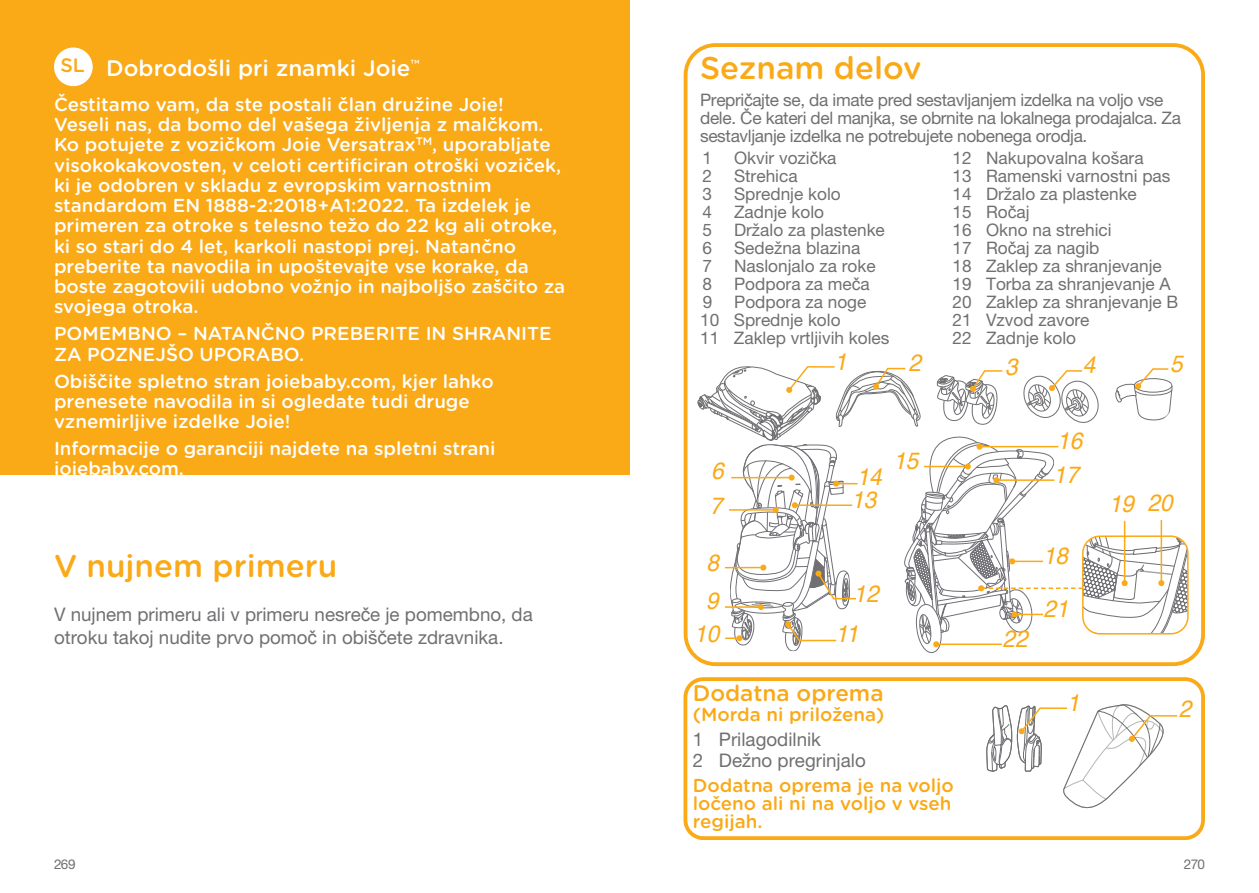
<style>
.page{position:relative;width:1259px;height:893px;background:#fff}
.page>*{position:absolute;margin:0;border:0;box-sizing:border-box;transform-origin:0 0}
.t1{font:500 31.5px "Gotham Rounded";color:#faa917}
.t2{font:italic 23.7px/34.5px "Helvetica";color:#faa917;scale:.95 1}
.t3{font:500 22.5px "Gotham Rounded";color:#fff}
.t4{font:500 22.5px "Gotham Rounded";color:#faa917}
.t5{font:500 18.75px/20.2px "Gotham Rounded";color:#fff}
.t6{font:18.75px/22.5px "Helvetica Neue LT Std";color:#706f72}
.t7{font:500 18.75px/18px "Gotham Rounded";color:#faa917}
.t8{font:17.25px/18px "Helvetica Neue LT Std";color:#706f72}
.t9{font:17.25px/18px "Helvetica Neue LT Std";letter-spacing:-.02em;color:#706f72}
.t10{font:13.5px "Helvetica Neue LT Std";letter-spacing:-.05em;color:#706f72}
.s1{font-family:"Arial"}
</style>
<div class="page">
<div style="left:0;top:0;width:629px;height:475px;background:#faa917"></div>
<div style="left:54px;top:47px;width:39px;height:39px;background:#fff;border-radius:50%"></div>
<div style="left:683px;top:43px;width:522px;height:623px;border:4px solid #faa917;border-radius:30px"></div>
<div style="left:683px;top:677px;width:522px;height:163px;border:4px solid #faa917;border-radius:18px"></div>
<svg style="left:986px;top:704px;width:192px;height:105px"></svg>
<svg style="left:697px;top:366px;width:491px;height:287px"></svg>
<p class="t3" style="left:60px;top:52px;width:361px"><sup>SL</sup> Dobrodošli pri znamki Joie<sup>™</sup></p>
<p class="t5" style="left:54px;top:93px;width:513px">Čestitamo vam, da ste postali član družine Joie!<br>Veseli nas, da bomo del vašega življenja z malčkom.<br>Ko potujete z vozičkom Joie Versatrax<sup>TM</sup>, uporabljate visokokakovosten, v celoti certificiran otroški voziček, ki je odobren v skladu z evropskim varnostnim standardom EN 1888-2:2018+A1:2022. Ta izdelek je primeren za otroke s telesno težo do 22 kg ali otroke, ki so stari do 4 let, karkoli nastopi prej. Natančno preberite ta navodila in upoštevajte vse korake, da boste zagotovili udobno vožnjo in najboljšo zaščito za svojega otroka.</p>
<p class="t5" style="left:54px;top:323px;width:499px">POMEMBNO – NATANČNO PREBERITE IN SHRANITE<br>ZA POZNEJŠO UPORABO.</p>
<p class="t5" style="left:54px;top:370px;width:441px">Obiščite spletno stran joiebaby.com, kjer lahko prenesete navodila in si ogledate tudi druge vznemirljive izdelke Joie!</p>
<p class="t5" style="left:54px;top:437px;width:443px">Informacije o garanciji najdete na spletni strani joiebaby.com.</p>
<h1 class="t1" style="left:54px;top:543px;width:285px">V nujnem primeru</h1>
<p class="t6" style="left:54px;top:603px;width:480px">V nujnem primeru ali v primeru nesre<span class="s1">č</span>e je pomembno, da otroku takoj nudite prvo pomo<span class="s1">č</span> in obiš<span class="s1">č</span>ete zdravnika.</p>
<h1 class="t1" style="left:700px;top:45px;width:223px">Seznam delov</h1>
<p class="t9" style="left:700px;top:90px;width:482px">Prepri<span class="s1">č</span>ajte se, da imate pred sestavljanjem izdelka na voljo vse dele. <span class="s1">Č</span>e kateri del manjka, se obrnite na lokalnega prodajalca. Za sestavljanje izdelka ne potrebujete nobenega orodja.</p>
<p class="t8" style="left:702px;top:149px;width:11px">1</p>
<p class="t8" style="left:734px;top:149px;width:104px">Okvir vozi<span class="s1">č</span>ka</p>
<p class="t8" style="left:702px;top:167px;width:11px">2</p>
<p class="t8" style="left:734px;top:167px;width:65px">Strehica</p>
<p class="t8" style="left:702px;top:185px;width:11px">3</p>
<p class="t8" style="left:734px;top:185px;width:108px">Sprednje kolo</p>
<p class="t8" style="left:702px;top:203px;width:11px">4</p>
<p class="t8" style="left:734px;top:203px;width:92px">Zadnje kolo</p>
<p class="t8" style="left:702px;top:221px;width:11px">5</p>
<p class="t8" style="left:734px;top:221px;width:152px">Držalo za plastenke</p>
<p class="t8" style="left:702px;top:239px;width:11px">6</p>
<p class="t8" style="left:734px;top:239px;width:128px">Sedežna blazina</p>
<p class="t8" style="left:702px;top:257px;width:11px">7</p>
<p class="t8" style="left:734px;top:257px;width:143px">Naslonjalo za roke</p>
<p class="t8" style="left:702px;top:275px;width:11px">8</p>
<p class="t8" style="left:734px;top:275px;width:137px">Podpora za me<span class="s1">č</span>a</p>
<p class="t8" style="left:702px;top:293px;width:11px">9</p>
<p class="t8" style="left:952px;top:148px;width:227px">12 Nakupovalna košara<br>13 Ramenski varnostni pas<br>14 Držalo za plastenke<br>15 Ro<span class="s1">č</span>aj<br>16 Okno na strehici<br>17 Ro<span class="s1">č</span>aj za nagib<br>18 Zaklep za shranjevanje<br>19 Torba za shranjevanje A<br>20 Zaklep za shranjevanje B<br>21 Vzvod zavore<br>22 Zadnje kolo</p>
<p class="t8" style="left:700px;top:293px;width:191px;text-indent:34px">Podpora za noge<br>10 Sprednje kolo<br>11 Zaklep vrtljivih koles</p>
<p class="t2" style="left:710px;top:454px;width:16px">6<br>7</p>
<p class="t2" style="left:706px;top:546px;width:15px">8</p>
<p class="t2" style="left:694px;top:585px;width:28px;line-height:32.7px;text-align:center">9<br>10</p>
<p class="t2" style="left:834px;top:345px;width:15px">1</p>
<p class="t2" style="left:908px;top:346px;width:15px">2</p>
<p class="t2" style="left:1005px;top:350px;width:15px">3</p>
<p class="t2" style="left:1083px;top:348px;width:15px">4</p>
<p class="t2" style="left:1170px;top:347px;width:15px">5</p>
<p class="t2" style="left:1057px;top:424px;width:28px">16</p>
<p class="t2" style="left:856px;top:460px;width:28px">14</p>
<p class="t2" style="left:893px;top:444px;width:28px">15</p>
<p class="t2" style="left:1053px;top:458px;width:28px">17</p>
<p class="t2" style="left:851px;top:483px;width:28px">13</p>
<p class="t2" style="left:1109px;top:487px;width:28px">19</p>
<p class="t2" style="left:1147px;top:486px;width:28px">20</p>
<p class="t2" style="left:1043px;top:539px;width:28px">18</p>
<p class="t2" style="left:853px;top:577px;width:28px">12</p>
<p class="t2" style="left:1043px;top:592px;width:28px">21</p>
<p class="t2" style="left:835px;top:617px;width:26px">11</p>
<p class="t2" style="left:1002px;top:622px;width:28px">22</p>
<p class="t4" style="left:693px;top:677px;width:192px">Dodatna oprema</p>
<p class="t7" style="left:693px;top:705px;width:193px">(Morda ni priložena)</p>
<p class="t6" style="left:693px;top:728px;width:174px;line-height:21.6px">1 Prilagodilnik<br>2 Dežno pregrinjalo</p>
<p class="t7" style="left:693px;top:775px;width:263px">Dodatna oprema je na voljo ločeno ali ni na voljo v vseh regijah.</p>
<p class="t2" style="left:1067px;top:686px;width:15px">1</p>
<p class="t2" style="left:1179px;top:692px;width:15px">2</p>
<p class="t10" style="left:54px;top:856px;width:23px">269</p>
<p class="t10" style="left:1184px;top:856px;width:22px">270</p>
</div>
